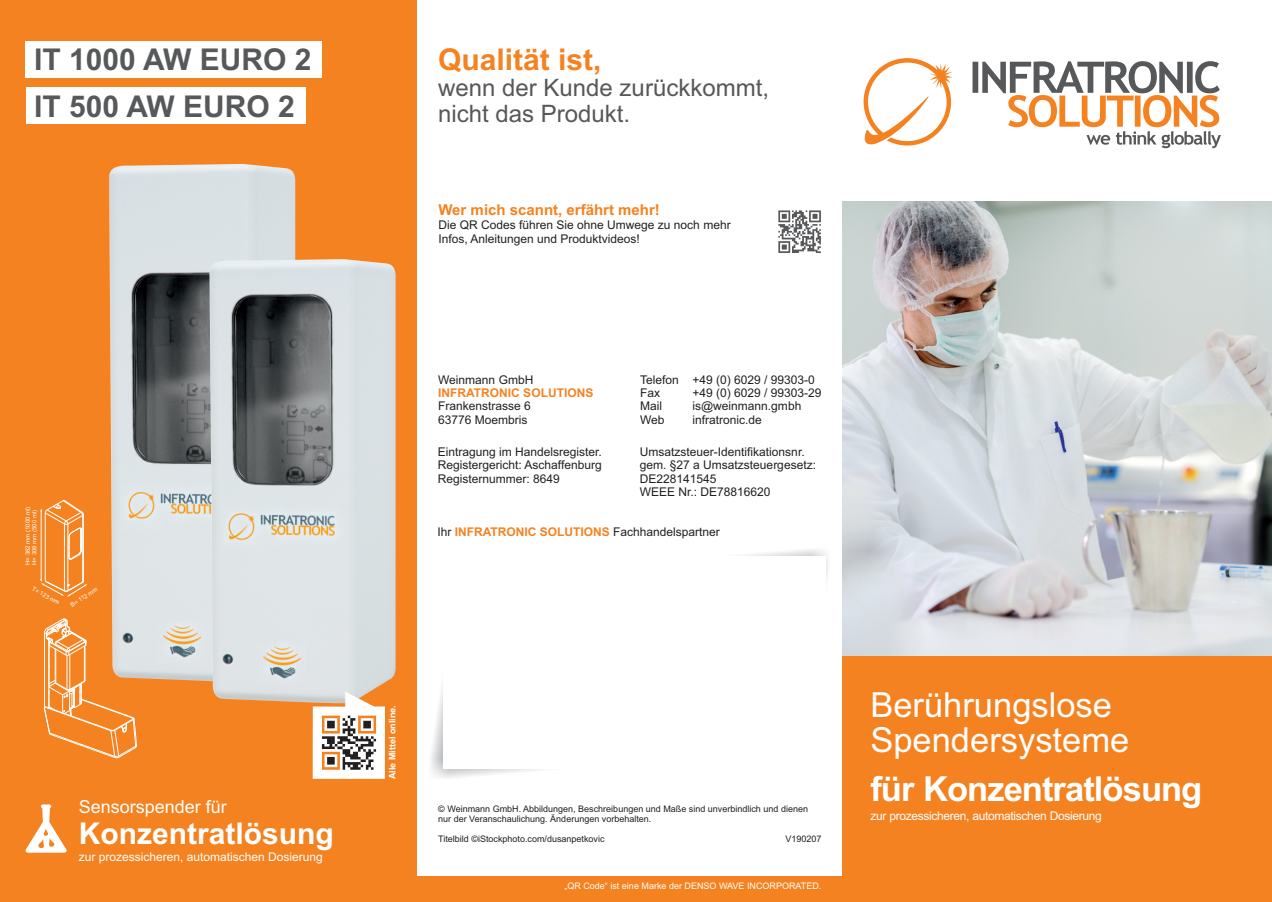
<style>
.page{position:relative;width:1272px;height:902px;background:#fff}
.page>*{position:absolute;margin:0;border:0;box-sizing:border-box;transform-origin:0 0}
.t1{font:34.5px/35.1px "Arial";color:#fff}
.t2{font:700 34.5px "Arial";letter-spacing:-.025em;color:#fff}
.t3{font:700 30px/46.8px "Arial";color:#57585a}
.t4{font:700 30px "Arial";color:#fff}
.t5{font:700 30px "Arial";color:#f58220}
.t6{font:24px/25.2px "Arial";color:#57585a}
.t7{font:18px "Arial";color:#fff}
.t8{font:700 15px "Arial";color:#f58220}
.t9{font:12px/13.4px "Arial";color:#231f20}
.t10{font:12px "Arial";letter-spacing:-.015em;color:#fff}
.t11{font:700 12px "Arial";color:#f58220}
.t12{font:9px/10.1px "Arial";color:#231f20}
.t13{font:9px "Arial";color:#fff}
.t14{font:700 9px "Arial";color:#fff}
.t15{font:6px/6.8px "Arial";color:#fff}
.s1{font-weight:700;color:#f58220}
</style>
<div class="page">
<div style="left:0;top:0;width:417px;height:901px;background:#f58220"></div>
<div style="left:0;top:876px;width:1271px;height:25px;background:#f58220"></div>
<svg style="left:44px;top:618px;width:93px;height:140px"></svg>
<svg style="left:778px;top:210px;width:42px;height:43px"></svg>
<div style="left:26px;top:41px;width:296px;height:36px;background:#fff"></div>
<div style="left:842px;top:655px;width:429px;height:246px;background:#f58220"></div>
<hr style="left:83px;top:514px;width:1px;height:67px;background:#fff">
<hr style="left:64px;top:524px;width:1px;height:66px;background:#fff">
<hr style="left:68px;top:524px;width:1px;height:61px;background:#fff">
<hr style="left:45px;top:513px;width:1px;height:66px;background:#fff">
<hr style="left:82px;top:515px;width:1px;height:67px;background:#fff">
<hr style="left:41px;top:510px;width:1px;height:69px;background:#fff">
<svg style="left:40px;top:500px;width:44px;height:59px"></svg>
<svg style="left:40px;top:579px;width:48px;height:18px"></svg>
<div style="left:26px;top:88px;width:279px;height:36px;background:#fff"></div>
<img style="left:109px;top:164px;width:186px;height:518px">
<img style="left:209px;top:259px;width:186px;height:444px">
<svg style="left:313px;top:691px;width:72px;height:87px"></svg>
<svg style="left:863px;top:58px;width:357px;height:91px"></svg>
<svg style="left:25px;top:804px;width:42px;height:48px"></svg>
<img style="left:842px;top:202px;width:429px;height:453px">
<h2 class="t3" style="left:34px;top:39px;width:279px">IT 1000 AW EURO 2<br>IT 500 AW EURO 2</h2>
<p class="t15" style="left:25px;top:564px;width:60px;rotate:-90deg">H= 362 mm (1000 ml)<br>H= 308 mm (500 ml)</p>
<p class="t15" style="left:34px;top:585px;width:32px;rotate:29deg">T= 123 mm</p>
<p class="t15" style="left:70px;top:602px;width:32px;rotate:-32deg">B= 112 mm</p>
<h3 class="t7" style="left:79px;top:799px;width:150px">Sensorspender für</h3>
<h2 class="t4" style="left:79px;top:821px;width:257px">Konzentratlösung</h2>
<p class="t10" style="left:79px;top:852px;width:246px">zur prozessicheren, automatischen Dosierung</p>
<h2 class="t5" style="left:438px;top:48px;width:165px">Qualität ist,</h2>
<h3 class="t6" style="left:438px;top:77px;width:332px">wenn der Kunde zurückkommt, nicht das Produkt.</h3>
<p class="t8" style="left:438px;top:204px;width:223px">Wer mich scannt, erfährt mehr!</p>
<p class="t9" style="left:438px;top:233px;width:203px">Infos, Anleitungen und Produktvideos!</p>
<p class="t9" style="left:438px;top:219px;width:294px">Die QR Codes führen Sie ohne Umwege zu noch mehr</p>
<p class="t9" style="left:438px;top:373px;width:97px">Weinmann GmbH</p>
<p class="t11" style="left:438px;top:388px;width:157px">INFRATRONIC SOLUTIONS</p>
<p class="t9" style="left:438px;top:400px;width:94px">Frankenstrasse 6<br>63776 Moembris</p>
<p class="t9" style="left:438px;top:446px;width:166px;text-align:justify">Eintragung im Handelsregister.<br>Registergericht: Aschaffenburg Registernummer: 8649</p>
<p class="t9" style="left:640px;top:373px;width:40px">Telefon<br>Fax<br>Mail<br>Web</p>
<p class="t9" style="left:692px;top:373px;width:131px">+49 (0) 6029 / 99303-0 +49 (0) 6029 / 99303-29 is@weinmann.gmbh infratronic.de</p>
<p class="t9" style="left:640px;top:446px;width:178px">Umsatzsteuer-Identifikationsnr. gem. §27 a Umsatzsteuergesetz:<br>DE228141545<br>WEEE Nr.: DE78816620</p>
<p class="t9" style="left:437px;top:526px;width:284px">Ihr <span class="s1">INFRATRONIC SOLUTIONS</span> Fachhandelspartner</p>
<p class="t14" style="left:389px;top:779px;width:76px;rotate:-90deg">Alle Mittel online.</p>
<p class="t12" style="left:438px;top:804px;width:371px">© Weinmann GmbH. Abbildungen, Beschreibungen und Maße sind unverbindlich und dienen nur der Veranschaulichung. Änderungen vorbehalten.</p>
<p class="t12" style="left:438px;top:835px;width:168px">Titelbild ©iStockphoto.com/dusanpetkovic</p>
<p class="t12" style="left:785px;top:835px;width:38px">V190207</p>
<p class="t13" style="left:564px;top:882px;width:258px">„QR Code“ ist eine Marke der DENSO WAVE INCORPORATED.</p>
<h1 class="t1" style="left:870px;top:690px;width:260px">Berührungslose<br>Spendersysteme</h1>
<h1 class="t2" style="left:870px;top:776px;width:333px">für Konzentratlösung</h1>
<p class="t10" style="left:870px;top:811px;width:233px">zur prozessicheren, automatischen Dosierung</p>
</div>
